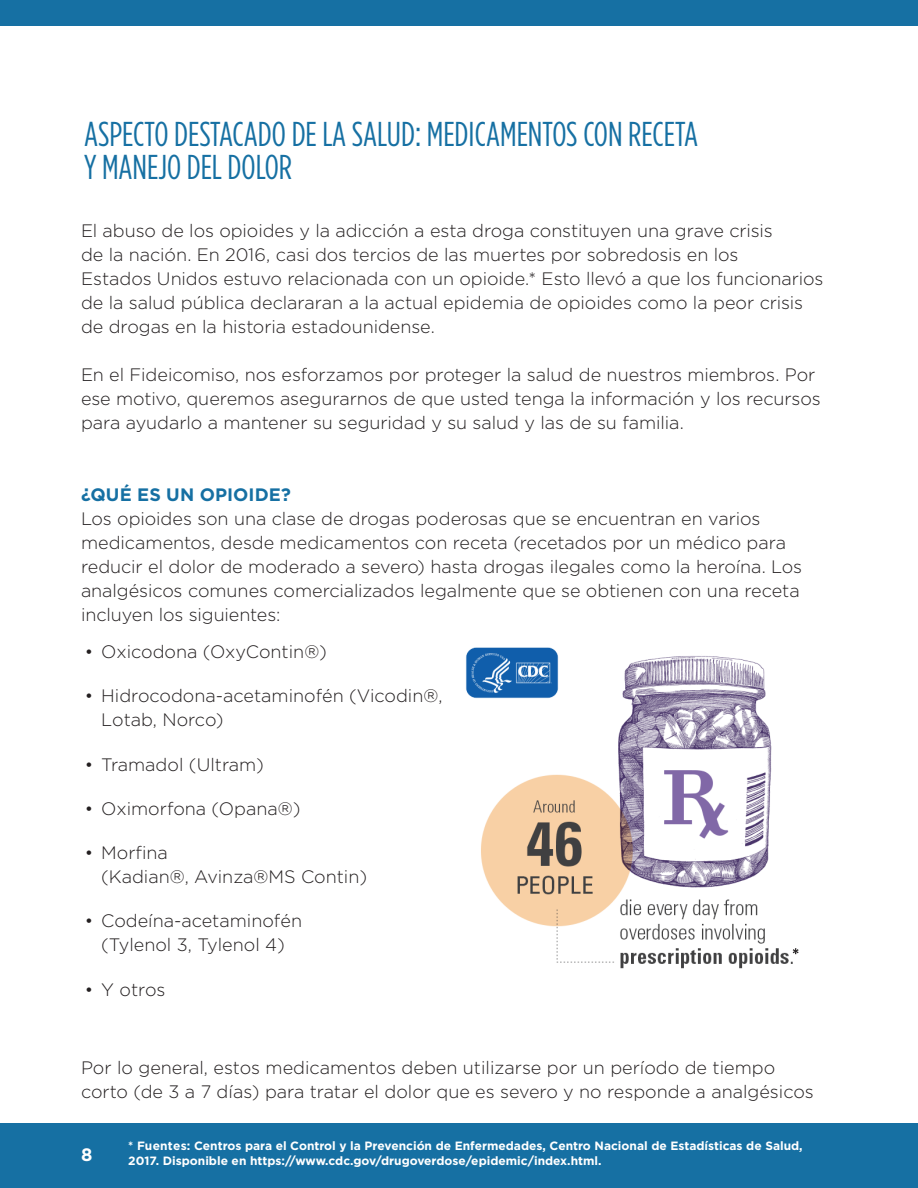
<style>
.page{position:relative;width:918px;height:1188px;background:#fff}
.page>*{position:absolute;margin:0;border:0;box-sizing:border-box;transform-origin:0 0}
.Bullets{font:34.5px/33px "Gotham Condensed";color:#1670a3}
.t1{font:300 18px/24px "Gotham";color:#231f20}
.t2{font:700 18px "Gotham";letter-spacing:.005em;color:#1670a3}
.t3{font:700 18px "Gotham";color:#fff}
.Bullets-2{font:700 12px "Gotham";color:#fff}
</style>
<div class="page">
<div style="left:0;top:0;width:918px;height:26px;background:#1670a3"></div>
<div style="left:0;top:1123px;width:918px;height:65px;background:#1670a3"></div>
<img style="left:466px;top:647px;width:331px;height:322px">
<svg style="left:793px;top:948px;width:6px;height:6px"></svg>
<p class="Bullets" style="left:84px;top:117px;width:616px">ASPECTO DESTACADO DE LA SALUD: MEDICAMENTOS CON RECETA<br>Y MANEJO DEL DOLOR</p>
<p class="t1" style="left:81px;top:218px;width:744px">El abuso de los opioides y la adicción a esta droga constituyen una grave crisis<br>de la nación. En 2016, casi dos tercios de las muertes por sobredosis en los<br>Estados Unidos estuvo relacionada con un opioide.* Esto llevó a que los funcionarios de la salud pública declararan a la actual epidemia de opioides como la peor crisis de drogas en la historia estadounidense.</p>
<p class="t1" style="left:81px;top:362px;width:741px">En el Fideicomiso, nos esforzamos por proteger la salud de nuestros miembros. Por ese motivo, queremos asegurarnos de que usted tenga la información y los recursos para ayudarlo a mantener su seguridad y su salud y las de su familia.</p>
<p class="t2" style="left:81px;top:484px;width:211px">¿QUÉ ES UN OPIOIDE?</p>
<p class="t1" style="left:81px;top:506px;width:723px">Los opioides son una clase de drogas poderosas que se encuentran en varios medicamentos, desde medicamentos con receta (recetados por un médico para reducir el dolor de moderado a severo) hasta drogas ilegales como la heroína. Los analgésicos comunes comercializados legalmente que se obtienen con una receta incluyen los siguientes:</p>
<p class="t1" style="left:85px;top:640px;width:244px">• Oxicodona (OxyContin®)</p>
<p class="t1" style="left:101px;top:684px;width:343px;text-indent:-16px">• Hidrocodona-acetaminofén (Vicodin®,<br>Lotab, Norco)</p>
<p class="t1" style="left:85px;top:752px;width:181px">• Tramadol (Ultram)</p>
<p class="t1" style="left:85px;top:796px;width:217px">• Oximorfona (Opana®)</p>
<p class="t1" style="left:101px;top:841px;width:268px;text-indent:-16px">• Morfina<br>(Kadian®, Avinza®MS Contin)</p>
<p class="t1" style="left:85px;top:909px;width:219px;text-align:center">• Codeína-acetaminofén (Tylenol 3, Tylenol 4)</p>
<p class="t1" style="left:85px;top:977px;width:82px">• Y otros</p>
<p class="t1" style="left:81px;top:1056px;width:734px">Por lo general, estos medicamentos deben utilizarse por un período de tiempo corto (de 3 a 7 días) para tratar el dolor que es severo y no responde a analgésicos</p>
<p class="Bullets-2" style="left:128px;top:1139px;width:676px">* Fuentes: Centros para el Control y la Prevención de Enfermedades, Centro Nacional de Estadísticas de Salud,</p>
<p class="t3" style="left:81px;top:1144px;width:13px">8</p>
<p class="Bullets-2" style="left:128px;top:1154px;width:475px">2017. Disponible en https://www.cdc.gov/drugoverdose/epidemic/index.html.</p>
</div>
